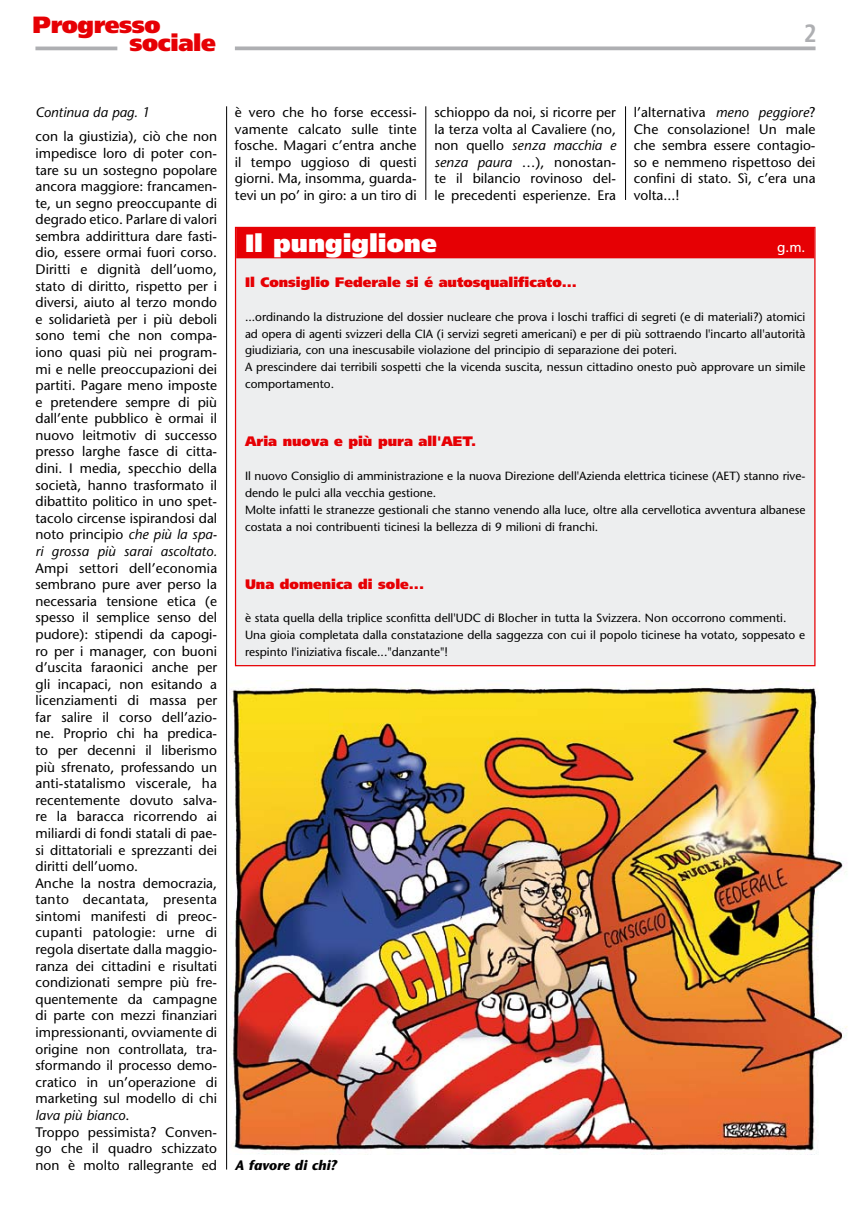
<style>
.page{position:relative;width:851px;height:1205px;background:#fff}
.page>*{position:absolute;margin:0;border:0;box-sizing:border-box;transform-origin:0 0}
.t1{font:900 25px "Frutiger";color:#fff}
.t2{font:700 condensed 25px "Frutiger";color:#aeafb2}
.t3{font:900 23.5px "Frutiger";letter-spacing:-.015em;color:#e60004}
.t4{font:13.75px/16.6px "Stone Sans";letter-spacing:.005em;color:#000;text-align:justify}
.t5{font:900 13.75px "Frutiger";color:#e60004}
.t6{font:italic 13.75px "Stone Sans";color:#000}
.t7{font:italic 700 13.75px "Stone Sans";color:#000}
.t8{font:13.75px "Frutiger";color:#fff}
.t9{font:11.88px/16.9px "Stone Sans";color:#000}
.s1{font-style:italic}
</style>
<div class="page">
<svg style="left:235px;top:46px;width:580px;height:4px;background:#b7b8bb"></svg>
<hr style="left:35px;top:47px;width:82px;height:3px;background:#aeafb2">
<hr style="left:226px;top:106px;width:1px;height:1063px;background:#000">
<hr style="left:425px;top:106px;width:1px;height:94px;background:#000">
<hr style="left:625px;top:106px;width:1px;height:94px;background:#000">
<div style="left:235px;top:227px;width:579px;height:439px;background:#edeeef"></div>
<div style="left:236px;top:227px;width:578px;height:31px;background:#e60004"></div>
<img style="left:229px;top:681px;width:619px;height:474px">
<h2 class="t3" style="left:32px;top:11px;width:129px">Progresso</h2>
<h1 class="t2" style="left:803px;top:19px;width:15px">2</h1>
<h2 class="t3" style="left:129px;top:28px;width:88px">sociale</h2>
<p class="t6" style="left:35px;top:104px;width:116px">Continua da pag. 1</p>
<p class="t4" style="left:35px;top:128px;width:183px">con la giustizia), ciò che non impedisce loro di poter con&shy;tare su un sostegno popolare ancora maggiore: francamen&shy;te, un segno preoccupante di degrado etico. Parlare di valori sembra addirittura dare fasti&shy;dio, essere ormai fuori corso.<br>Diritti e dignità dell’uomo, stato di diritto, rispetto per i diversi, aiuto al terzo mondo e solidarietà per i più deboli sono temi che non compa&shy;iono quasi più nei program&shy;mi e nelle preoccupazioni dei partiti. Pagare meno imposte e pretendere sempre di più dall’ente pubblico è ormai il nuovo leitmotiv di successo presso larghe fasce di citta&shy;dini. I media, specchio della società, hanno trasformato il dibattito politico in uno spet&shy;tacolo circense ispirandosi dal noto principio <span class="s1">che più la spa&shy;ri grossa più sarai ascoltato.</span></p>
<p class="t4" style="left:35px;top:559px;width:183px;text-align:left">Ampi settori dell’economia sembrano pure aver perso la necessaria tensione etica (e spesso il semplice senso del pudore): stipendi da capogi&shy;ro per i manager, con buoni d’uscita faraonici anche per gli incapaci, non esitando a licenziamenti di massa per far salire il corso dell’azio&shy;ne. Proprio chi ha predica&shy;to per decenni il liberismo più sfrenato, professando un anti-statalismo viscerale, ha recentemente dovuto salva&shy;re la baracca ricorrendo ai miliardi di fondi statali di pae&shy;si dittatoriali e sprezzanti dei diritti dell’uomo.<br>Anche la nostra democrazia, tanto decantata, presenta sintomi manifesti di preoc&shy;cupanti patologie: urne di regola disertate dalla maggio&shy;ranza dei cittadini e risultati condizionati sempre più fre&shy;quentemente da campagne di parte con mezzi finanziari impressionanti, ovviamente di origine non controllata, tra&shy;sformando il processo demo&shy;cratico in un’operazione di marketing sul modello di chi <span class="s1">lava più bianco</span>.<br>Troppo pessimista? Conven&shy;go che il quadro schizzato non è molto rallegrante ed</p>
<p class="t4" style="left:235px;top:104px;width:183px">è vero che ho forse eccessi&shy;vamente calcato sulle tinte fosche. Magari c’entra anche il tempo uggioso di questi giorni. Ma, insomma, guarda&shy;tevi un po’ in giro: a un tiro di</p>
<p class="t4" style="left:434px;top:104px;width:183px">schioppo da noi, si ricorre per la terza volta al Cavaliere (no, non quello <span class="s1">senza macchia e senza paura</span> …), nonostan&shy;te il bilancio rovinoso del&shy;le precedenti esperienze. Era</p>
<p class="t4" style="left:633px;top:104px;width:183px">l’alternativa <span class="s1">meno peggiore</span>?<br>Che consolazione! Un male che sembra essere contagio&shy;so e nemmeno rispettoso dei confini di stato. Sì, c’era una volta...!</p>
<h1 class="t1" style="left:245px;top:228px;width:193px">Il pungiglione</h1>
<p class="t8" style="left:777px;top:239px;width:30px">g.m.</p>
<p class="t5" style="left:245px;top:274px;width:333px">Il Consiglio Federale si é autosqualificato...</p>
<p class="t9" style="left:245px;top:308px;width:562px">...ordinando la distruzione del dossier nucleare che prova i loschi traffici di segreti (e di materiali?) atomici ad opera di agenti svizzeri della CIA (i servizi segreti americani) e per di più sottraendo l'incarto all'autorità giudiziaria, con una inescusabile violazione del principio di separazione dei poteri.<br>A prescindere dai terribili sospetti che la vicenda suscita, nessun cittadino onesto può approvare un simile comportamento.</p>
<p class="t5" style="left:245px;top:433px;width:233px">Aria nuova e più pura all'AET.</p>
<p class="t9" style="left:245px;top:467px;width:562px">Il nuovo Consiglio di amministrazione e la nuova Direzione dell'Azienda elettrica ticinese (AET) stanno rive&shy;dendo le pulci alla vecchia gestione.<br>Molte infatti le stranezze gestionali che stanno venendo alla luce, oltre alla cervellotica avventura albanese costata a noi contribuenti ticinesi la bellezza di 9 milioni di franchi.</p>
<p class="t5" style="left:245px;top:575px;width:181px">Una domenica di sole...</p>
<p class="t9" style="left:245px;top:610px;width:561px">è stata quella della triplice sconfitta dell'UDC di Blocher in tutta la Svizzera. Non occorrono commenti.<br>Una gioia completata dalla constatazione della saggezza con cui il popolo ticinese ha votato, soppesato e respinto l'iniziativa fiscale..."danzante"!</p>
<p class="t7" style="left:235px;top:1156px;width:103px">A favore di chi?</p>
</div>
